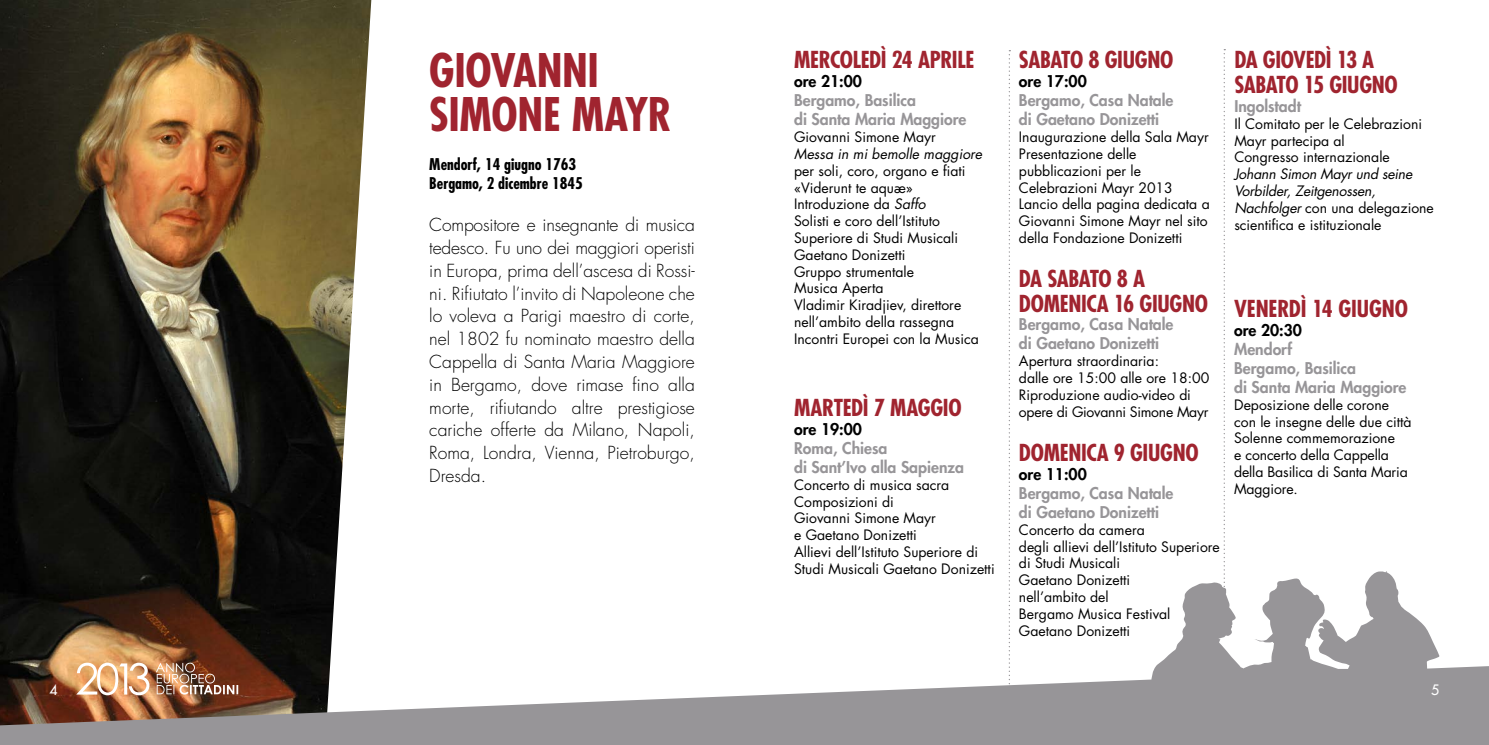
<style>
.page{position:relative;width:1489px;height:745px;background:#fff}
.page>*{position:absolute;margin:0;border:0;box-sizing:border-box;transform-origin:0 0}
.t1{font:700 condensed 44.98px/43.8px "Futura Std";letter-spacing:-.01em;color:#a0242f}
.t2{font:700 condensed 22.75px/24.5px "Futura Std";letter-spacing:-.015em;color:#a0242f}
.t3{font:300 17.5px/22.8px "Futura Std";color:#000;text-align:justify}
.t4{font:800 15.75px/18.9px "Futura Std";color:#979598}
.t5{font:700 condensed 15.75px/19.2px "Futura Std";color:#000}
.t6{font:800 15.75px "Futura Std";color:#000}
.t7{font:14px/16.8px "Futura Std";color:#000}
.t8{font:italic 14px/16.8px "Futura Std";letter-spacing:-.015em;color:#000}
.t9{font:500 14px "Futura Std";color:#fff}
.s1{font-style:italic}
.s2{font-style:normal}
</style>
<div class="page">
<img style="left:0;top:0;width:371px;height:665px">
<svg style="left:0;top:665px;width:1488px;height:79px;fill:#979598"></svg>
<svg style="left:1151px;top:49px;width:288px;height:671px"></svg>
<svg style="left:1008px;top:50px;width:2px;height:638px"></svg>
<svg style="left:76px;top:662px;width:73px;height:32px"></svg>
<img style="left:156px;top:662px;width:82px;height:32px">
<p class="t9" style="left:50px;top:681px;width:10px">4</p>
<h1 class="t1" style="left:429px;top:49px;width:244px">GIOVANNI<br>SIMONE MAYR</h1>
<p class="t5" style="left:429px;top:154px;width:155px">Mendorf, 14 giugno 1763<br>Bergamo, 2 dicembre 1845</p>
<p class="t3" style="left:429px;top:214px;width:267px">Compositore e insegnante di musica tedesco. Fu uno dei maggiori operisti in Europa, prima dell’ascesa di Rossi&shy;ni. Rifiutato l’invito di Napoleone che lo voleva a Parigi maestro di corte, nel 1802 fu nominato maestro della Cappella di Santa Maria Maggiore in Bergamo, dove rimase fino alla morte, rifiutando altre prestigiose cariche offerte da Milano, Napoli, Roma, Londra, Vienna, Pietroburgo, Dresda.</p>
<h2 class="t2" style="left:794px;top:48px;width:182px">MERCOLEDÌ 24 APRILE</h2>
<p class="t6" style="left:794px;top:71px;width:69px">ore 21:00</p>
<p class="t4" style="left:794px;top:91px;width:174px">Bergamo, Basilica<br>di Santa Maria Maggiore</p>
<p class="t7" style="left:794px;top:128px;width:143px">Giovanni Simone Mayr</p>
<p class="t8" style="left:794px;top:145px;width:189px">Messa in mi bemolle maggiore</p>
<p class="t7" style="left:794px;top:162px;width:186px">per soli, coro, organo e fiati «Viderunt te aquæ»<br>Introduzione da <span class="s1">Saffo<br></span>Solisti e coro dell’Istituto<br>Superiore di Studi Musicali<br>Gaetano Donizetti<br>Gruppo strumentale<br>Musica Aperta<br>Vladimir Kiradjiev, direttore nell’ambito della rassegna<br>Incontri Europei con la Musica</p>
<h2 class="t2" style="left:794px;top:395px;width:169px">MARTEDÌ 7 MAGGIO</h2>
<p class="t6" style="left:794px;top:419px;width:69px">ore 19:00</p>
<p class="t4" style="left:794px;top:438px;width:171px">Roma, Chiesa<br>di Sant’Ivo alla Sapienza</p>
<p class="t7" style="left:794px;top:476px;width:202px">Concerto di musica sacra<br>Composizioni di<br>Giovanni Simone Mayr<br>e Gaetano Donizetti<br>Allievi dell’Istituto Superiore di<br>Studi Musicali Gaetano Donizetti</p>
<h2 class="t2" style="left:1018px;top:48px;width:156px">SABATO 8 GIUGNO</h2>
<p class="t6" style="left:1018px;top:71px;width:69px">ore 17:00</p>
<p class="t4" style="left:1018px;top:91px;width:156px">Bergamo, Casa Natale di Gaetano Donizetti</p>
<p class="t7" style="left:1018px;top:128px;width:192px">Inaugurazione della Sala Mayr<br>Presentazione delle pubblicazioni per le<br>Celebrazioni Mayr 2013<br>Lancio della pagina dedicata a<br>Giovanni Simone Mayr nel sito della Fondazione Donizetti</p>
<h2 class="t2" style="left:1018px;top:266px;width:190px">DA SABATO 8 A<br>DOMENICA 16 GIUGNO</h2>
<p class="t4" style="left:1018px;top:315px;width:156px">Bergamo, Casa Natale di Gaetano Donizetti</p>
<p class="t7" style="left:1018px;top:352px;width:192px">Apertura straordinaria:<br>dalle ore 15:00 alle ore 18:00<br>Riproduzione audio-video di opere di Giovanni Simone Mayr</p>
<h2 class="t2" style="left:1018px;top:440px;width:181px">DOMENICA 9 GIUGNO</h2>
<p class="t6" style="left:1018px;top:464px;width:69px">ore 11:00</p>
<p class="t4" style="left:1018px;top:483px;width:156px">Bergamo, Casa Natale di Gaetano Donizetti</p>
<p class="t7" style="left:1018px;top:521px;width:202px">Concerto da camera<br>degli allievi dell’Istituto Superiore di Studi Musicali<br>Gaetano Donizetti<br>nell’ambito del<br>Bergamo Musica Festival<br>Gaetano Donizetti</p>
<h2 class="t2" style="left:1234px;top:48px;width:165px">DA GIOVEDÌ 13 A<br>SABATO 15 GIUGNO</h2>
<p class="t4" style="left:1234px;top:97px;width:68px">Ingolstadt</p>
<p class="t7" style="left:1234px;top:115px;width:189px">Il Comitato per le Celebrazioni<br>Mayr partecipa al<br>Congresso internazionale</p>
<p class="t8" style="left:1234px;top:166px;width:201px">Johann Simon Mayr und seine<br>Vorbilder, Zeitgenossen,<br>Nachfolger <span class="s2">con una delegazione scientifica e istituzionale</span></p>
<h2 class="t2" style="left:1234px;top:296px;width:175px">VENERDÌ 14 GIUGNO</h2>
<p class="t6" style="left:1234px;top:320px;width:69px">ore 20:30</p>
<p class="t4" style="left:1234px;top:339px;width:174px">Mendorf<br>Bergamo, Basilica<br>di Santa Maria Maggiore</p>
<p class="t7" style="left:1234px;top:396px;width:179px">Deposizione delle corone con le insegne delle due città<br>Solenne commemorazione<br>e concerto della Cappella della Basilica di Santa Maria<br>Maggiore.</p>
<p class="t9" style="left:1430px;top:681px;width:10px">5</p>
</div>
